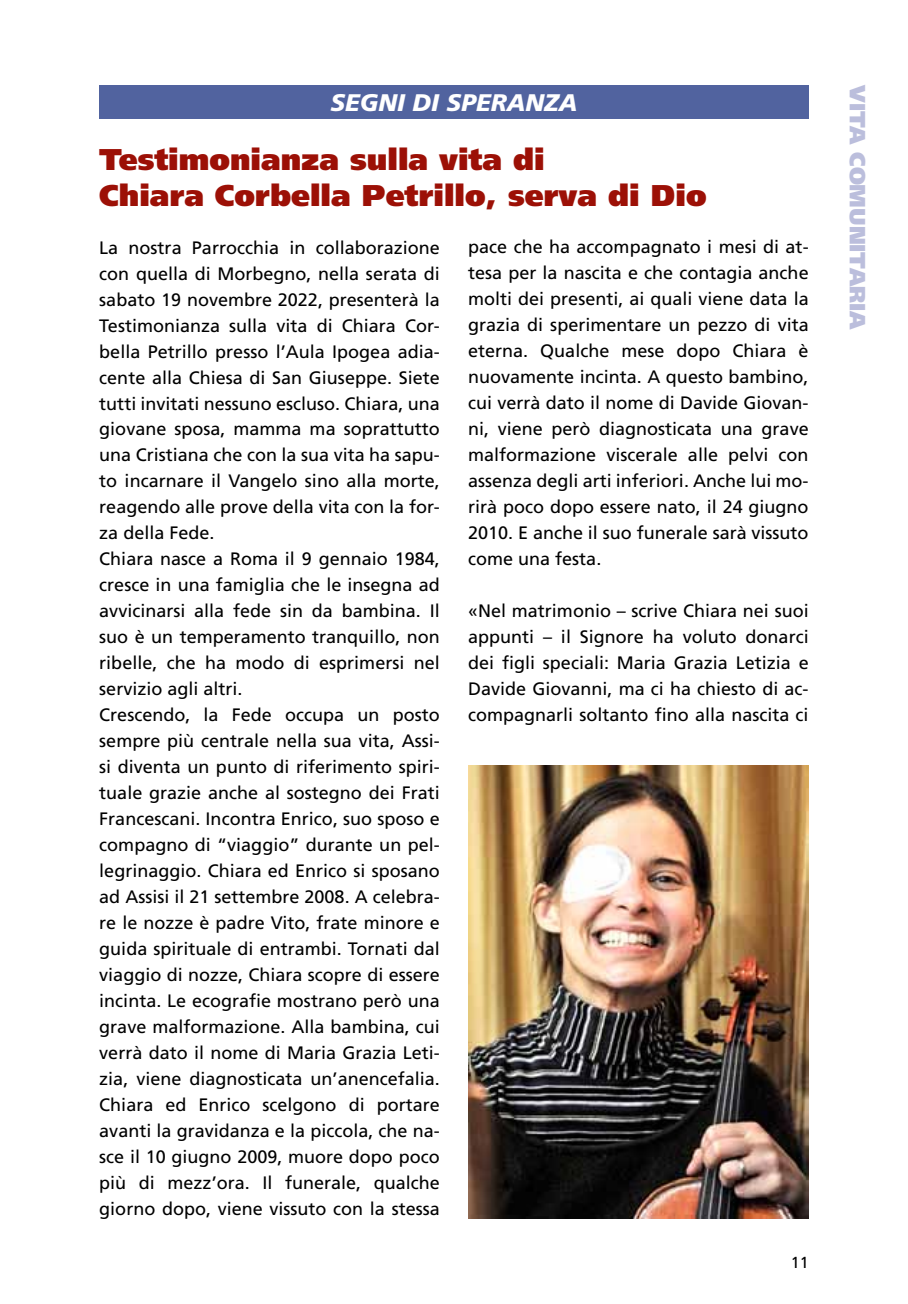
<style>
.page{position:relative;width:908px;height:1304px;background:#fff}
.page>*{position:absolute;margin:0;border:0;box-sizing:border-box;transform-origin:0 0}
.t1{font:900 30px/36px "Frutiger";color:#9c1006}
.t2{font:italic 900 24px "Frutiger";color:#fff}
.t3{font:900 22px "Frutiger";color:#bbbedc}
.t4{font:18px/26px "Frutiger";color:#000;text-align:justify}
.t5{font:16px "Frutiger";color:#000}
</style>
<div class="page">
<div style="left:99px;top:85px;width:709px;height:33px;background:#51639f"></div>
<img style="left:468px;top:765px;width:340px;height:454px">
<h2 class="t2" style="left:330px;top:88px;width:248px">SEGNI DI SPERANZA</h2>
<h1 class="t1" style="left:99px;top:141px;width:608px">Testimonianza sulla vita di<br>Chiara Corbella Petrillo, serva di Dio</h1>
<p class="t4" style="left:99px;top:234px;width:342px;text-align:left">La nostra Parrocchia in collaborazione con quella di Morbegno, nella serata di sabato 19 novembre 2022, presenterà la Testimonianza sulla vita di Chiara Cor&shy;bella Petrillo presso l’Aula I pogea adia&shy;cente alla Chiesa di San Giuseppe. Siete tutti invitati nessuno escluso. Chiara, una giovane sposa, mamma ma soprattutto una Cristiana che con la sua vita ha sapu&shy;to incarnare il Vangelo sino alla morte, reagendo alle prove della vita con la for&shy;za della Fede.<br>Chiara nasce a Roma il 9 gennaio 1984, cresce in una famiglia che le insegna ad avvicinarsi alla fede sin da bambina. I l suo è un temperamento tranquillo, non ribelle, che ha modo di esprimersi nel servizio agli altri.<br>Crescendo, la Fede occupa un posto sempre più centrale nella sua vita, Assi&shy;si diventa un punto di riferimento spiri&shy;tuale grazie anche al sostegno dei Frati Francescani. I ncontra E nrico, suo sposo e compagno di “viaggio” durante un pel&shy;legrinaggio. Chiara ed Enrico si sposano ad Assisi il 21 settembre 2008. A celebra&shy;re le nozze è padre Vito, frate minore e guida spirituale di entrambi. Tornati dal viaggio di nozze, Chiara scopre di essere incinta. Le ecografie mostrano però una grave malformazione. Alla bambina, cui verrà dato il nome di Maria Grazia Leti&shy;zia, viene diagnosticata un’anencefalia.<br>Chiara ed Enrico scelgono di portare avanti la gravidanza e la piccola, che na&shy;sce il 10 giugno 2009, muore dopo poco più di mezz’ora. I l funerale, qualche giorno dopo, viene vissuto con la stessa</p>
<p class="t4" style="left:468px;top:234px;width:342px">pace che ha accompagnato i mesi di at&shy;tesa per la nascita e che contagia anche molti dei presenti, ai quali viene data la grazia di sperimentare un pezzo di vita eterna. Qualche mese dopo Chiara è nuovamente incinta. A questo bambino, cui verrà dato il nome di Davide Giovan&shy;ni, viene però diagnosticata una grave malformazione viscerale alle pelvi con assenza degli arti inferiori. Anche lui mo&shy;rirà poco dopo essere nato, il 24 giugno 2010. E anche il suo funerale sarà vissuto come una festa.</p>
<p class="t4" style="left:468px;top:598px;width:342px">«Nel matrimonio – scrive Chiara nei suoi appunti – il Signore ha voluto donarci dei figli speciali: Maria Grazia Letizia e Davide Giovanni, ma ci ha chiesto di ac&shy;compagnarli soltanto fino alla nascita ci</p>
<p class="t5" style="left:790px;top:1253px;width:19px">11</p>
<p class="t3" style="left:870px;top:85px;width:245px;rotate:90deg">VITA COMUNITARIA</p>
</div>
